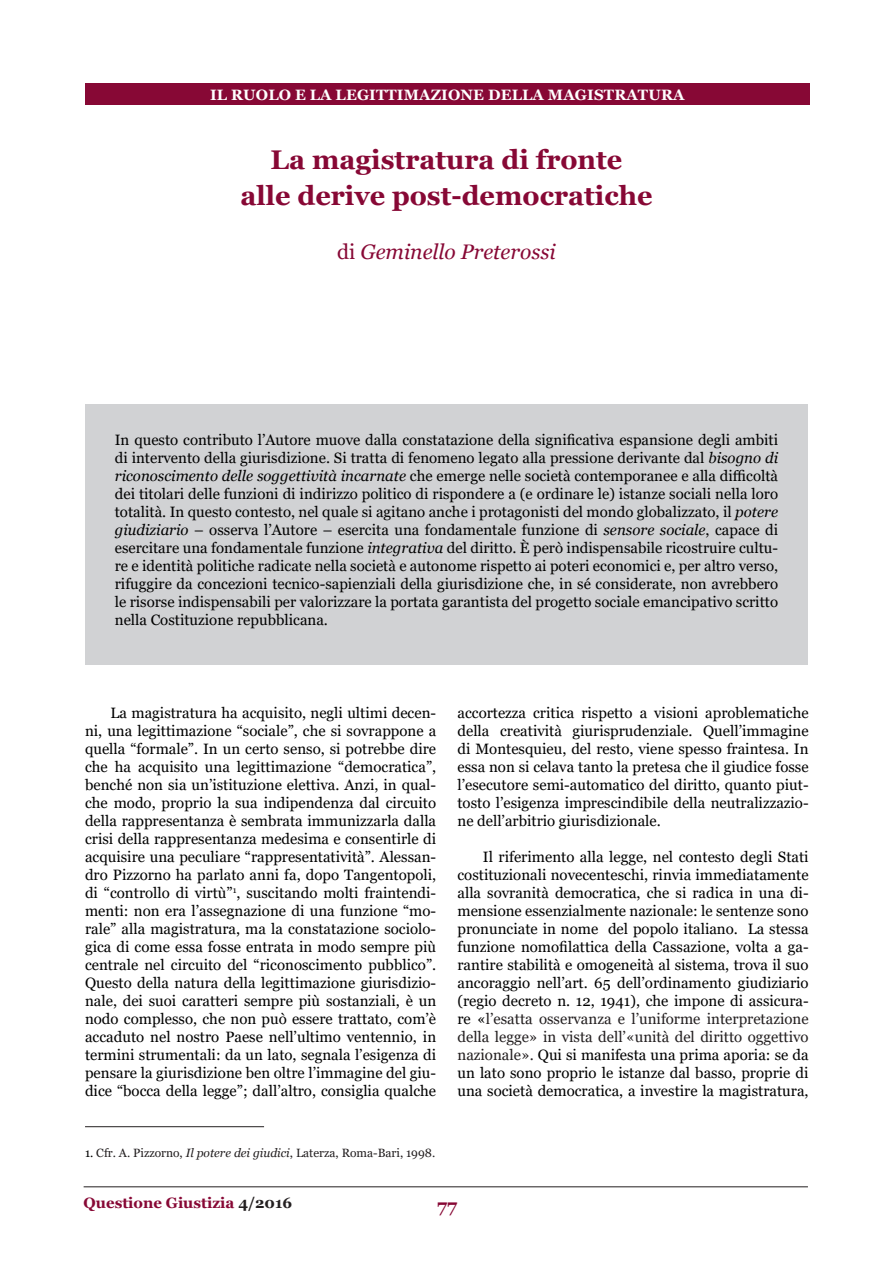
<style>
.page{position:relative;width:893px;height:1263px;background:#fff}
.page>*{position:absolute;margin:0;border:0;box-sizing:border-box;transform-origin:0 0}
.titolo{font:700 27px/36px "Georgia";color:#870835;text-align:center}
.t1{font:italic 21px "Georgia";color:#870835}
.t2{font:700 18px "Georgia";color:#870835}
.testo{font:15px/18px "Georgia";color:#000;text-align:justify}
.sottotitolo2{font:15px/18px "Georgia";color:#000;text-align:justify}
.t3{font:700 15px "Georgia";letter-spacing:.01em;color:#fff}
.t4{font:700 15px "Georgia";color:#870835}
.nota{font:12px "Georgia";color:#231f20}
.s1{font-style:normal}
.s2{font-style:italic}
.s3{color:#231f20}
.s4{color:#000}
</style>
<div class="page">
<hr style="left:84px;top:1186px;width:724px;height:1px;background:#231f20">
<div style="left:85px;top:83px;width:724px;height:22px;background:#870835"></div>
<hr style="left:85px;top:1126px;width:179px;height:1px;background:#231f20">
<div style="left:85px;top:404px;width:723px;height:260px;background:#d1d2d4"></div>
<p class="t3" style="left:210px;top:85px;width:476px">IL RUOLO E LA LEGITTIMAZIONE DELLA MAGISTRATURA</p>
<p class="titolo" style="left:240px;top:142px;width:414px">La magistratura di fronte<br>alle derive post-democratiche</p>
<p class="t1" style="left:337px;top:239px;width:220px"><span class="s1">di</span> Geminello Preterossi</p>
<p class="sottotitolo2" style="left:115px;top:431px;width:665px">In questo contributo l’Autore muove dalla constatazione della significativa espansione degli ambiti di intervento della giurisdizione. Si tratta di fenomeno legato alla pressione derivante dal <span class="s2">bisogno di riconoscimento delle soggettività incarnate</span> che emerge nelle società contemporanee e alla difficoltà dei titolari delle funzioni di indirizzo politico di rispondere a (e ordinare le) istanze sociali nella loro totalità. In questo contesto, nel quale si agitano anche i protagonisti del mondo globalizzato, il <span class="s2">potere giudiziario</span> – osserva l’Autore – esercita una fondamentale funzione di <span class="s2">sensore sociale</span>, capace di esercitare una fondamentale funzione <span class="s2">integrativa</span> del diritto. È però indispensabile ricostruire cultu&shy;re e identità politiche radicate nella società e autonome rispetto ai poteri economici e, per altro verso, rifuggire da concezioni tecnico-sapienziali della giurisdizione che, in sé considerate, non avrebbero le risorse indispensabili per valorizzare la portata garantista del progetto sociale emancipativo scritto nella Costituzione repubblicana.</p>
<p class="testo" style="left:85px;top:704px;width:353px;text-indent:26px">La magistratura ha acquisito, negli ultimi decen&shy;ni, una legittimazione “sociale”, che si sovrappone a quella “formale”. In un certo senso, si potrebbe dire che ha acquisito una legittimazione “democratica”, benché non sia un’istituzione elettiva. Anzi, in qual&shy;che modo, proprio la sua indipendenza dal circuito della rappresentanza è sembrata immunizzarla dalla crisi della rappresentanza medesima e consentirle di acquisire una peculiare “rappresentatività”. Alessan&shy;dro Pizzorno ha parlato anni fa, dopo Tangentopoli, di “controllo di virtù”<sup>1</sup>, suscitando molti fraintendi&shy;menti: non era l’assegnazione di una funzione “mo&shy;rale” alla magistratura, ma la constatazione sociolo&shy;gica di come essa fosse entrata in modo sempre più centrale nel circuito del “riconoscimento pubblico”.<br>Questo della natura della legittimazione giurisdizio&shy;nale, dei suoi caratteri sempre più sostanziali, è un nodo complesso, che non può essere trattato, com’è accaduto nel nostro Paese nell’ultimo ventennio, in termini strumentali: da un lato, segnala l’esigenza di pensare la giurisdizione ben oltre l’immagine del giu&shy;dice “bocca della legge”; dall’altro, consiglia qualche</p>
<p class="testo" style="left:457px;top:704px;width:353px">accortezza critica rispetto a visioni aproblematiche della creatività giurisprudenziale. Quell’immagine di Montesquieu, del resto, viene spesso fraintesa. In essa non si celava tanto la pretesa che il giudice fosse l’esecutore semi-automatico del diritto, quanto piut&shy;tosto l’esigenza imprescindibile della neutralizzazio&shy;ne dell’arbitrio giurisdizionale.</p>
<p class="testo" style="left:457px;top:848px;width:353px;text-indent:26px">Il riferimento alla legge, nel contesto degli Stati costituzionali novecenteschi, rinvia immediatamente alla sovranità democratica, che si radica in una di&shy;mensione essenzialmente nazionale: le sentenze sono pronunciate in nome del popolo italiano. La stessa funzione nomofilattica della Cassazione, volta a ga&shy;rantire stabilità e omogeneità al sistema, trova il suo ancoraggio nell’art. 65 dell’ordinamento giudiziario (regio decreto n. 12, 1941), che impone di assicura&shy;re «<span class="s3">l’esatta osservanza e l’uniforme interpretazione della legge» in vista dell’«unità del diritto oggettivo nazionale».</span> Qui si manifesta una prima aporia: se da un lato sono proprio le istanze dal basso, proprie di una società democratica, a investire la magistratura,</p>
<p class="nota" style="left:85px;top:1145px;width:352px"><span class="s4">1.</span> Cfr. A. Pizzorno, <span class="s2">Il potere dei giudici</span>, Laterza, Roma-Bari, 1998.</p>
<p class="t4" style="left:84px;top:1193px;width:210px">Questione Giustizia <span class="s3">4/2016</span></p>
<p class="t2" style="left:437px;top:1194px;width:21px">77</p>
</div>
